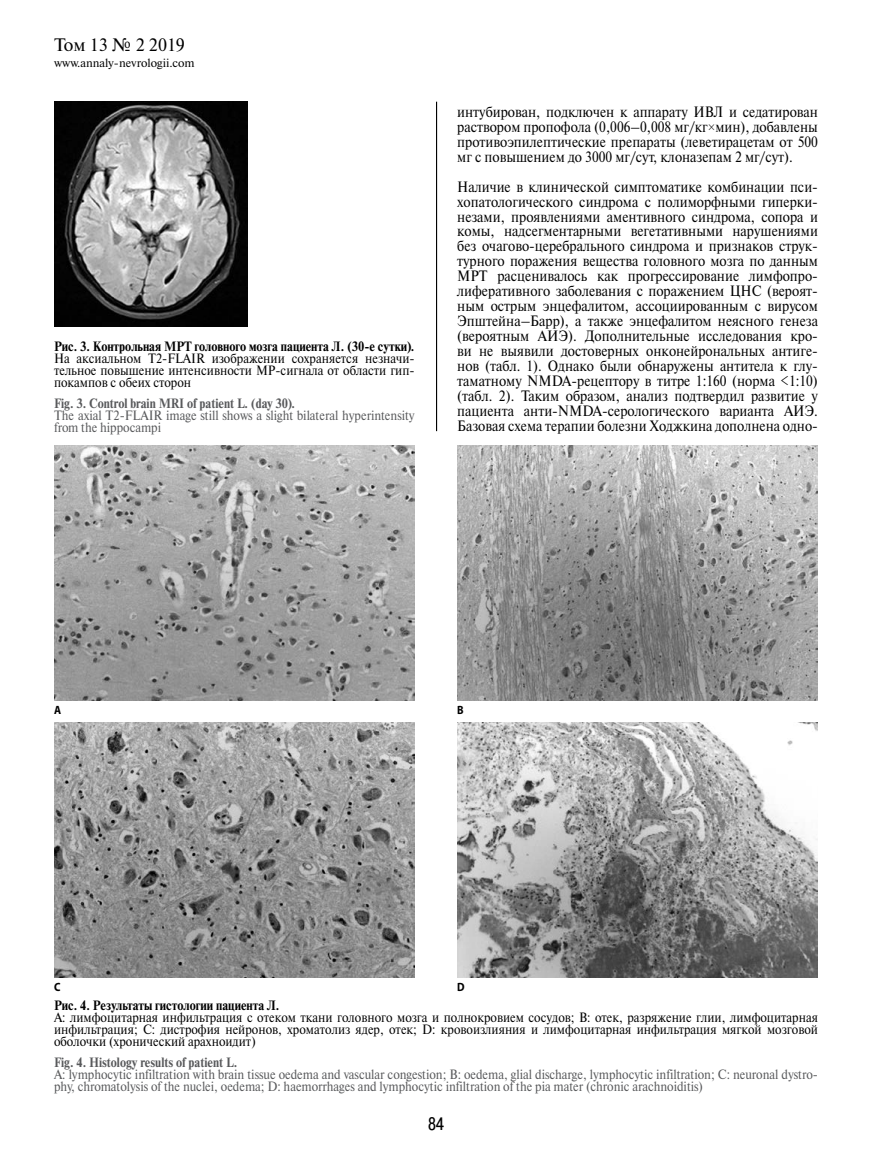
<style>
.page{position:relative;width:872px;height:1170px;background:#fff}
.page>*{position:absolute;margin:0;border:0;box-sizing:border-box;transform-origin:0 0}
.t1{font:18px "Newton C";color:#000}
.t2{font:18px "Pragmatica Cond C";color:#000}
.t3{font:15px/15px "Newton C";color:#000;text-align:justify;scale:.9 1}
.t4{font:13.5px/12px "Newton C";color:#000;text-align:justify;scale:.9 1}
.t5{font:13.5px/12px "Newton C";color:#58595b;scale:.9 1}
.t6{font:700 13.5px "Newton C";color:#000;scale:.9 1}
.t7{font:700 13.5px "Newton C";color:#58595b;scale:.9 1}
.t8{font:12px "Newton C";color:#000}
.t9{font:700 12px "Myriad Pro";color:#000;scale:.9 1}
.s1{font-family:"Times New Roman"}
</style>
<div class="page">
<hr style="left:436px;top:102px;width:1px;height:329px;background:#000">
<img style="left:54px;top:102px;width:194px;height:224px">
<img style="left:54px;top:445px;width:361px;height:255px">
<img style="left:457px;top:445px;width:361px;height:255px">
<img style="left:54px;top:722px;width:361px;height:255px">
<img style="left:457px;top:722px;width:361px;height:255px">
<p class="t1" style="left:54px;top:35px;width:132px">Том 13 № 2 2019</p>
<p class="t8" style="left:54px;top:56px;width:142px">www.annaly-nevrologii.com</p>
<p class="t6" style="left:54px;top:339px;width:402px">Рис. 3. Контрольная МРТ головного мозга пациента Л. (30-е сутки).</p>
<p class="t4" style="left:54px;top:352px;width:402px">На аксиальном Т2-FLAIR изображении сохраняется незначи&shy;тельное повышение интенсивности МР-сигнала от области гип&shy;покампов с обеих сторон</p>
<p class="t7" style="left:54px;top:395px;width:269px">Fig. 3. Control brain MRI of patient L. (day 30).</p>
<p class="t5" style="left:54px;top:409px;width:402px">The axial T2-FLAIR image still shows a slight bilateral hyperintensity from the hippocampi</p>
<p class="t3" style="left:457px;top:104px;width:402px">интубирован, подключен к аппарату ИВЛ и седатирован раствором пропофола (0,006–0,008 мг/кг<span class="s1">×</span>мин), добавлены противоэпилептические препараты (леветирацетам от 500 мг с повышением до 3000 мг/сут, клоназепам 2 мг/сут).</p>
<p class="t3" style="left:457px;top:179px;width:402px">Наличие в клинической симптоматике комбинации пси&shy;хопатологического синдрома с полиморфными гиперки&shy;незами, проявлениями аментивного синдрома, сопора и комы, надсегментарными вегетативными нарушениями без очагово-церебрального синдрома и признаков струк&shy;турного поражения вещества головного мозга по данным МРТ расценивалось как прогрессирование лимфопро&shy;лиферативного заболевания с поражением ЦНС (вероят&shy;ным острым энцефалитом, ассоциированным с вирусом Эпштейна–Барр), а также энцефалитом неясного генеза (вероятным АИЭ). Дополнительные исследования кро&shy;ви не выявили достоверных онконейрональных антиге&shy;нов (табл. 1). Однако были обнаружены антитела к глу&shy;таматному NMDA-рецептору в титре 1:160 (норма &lt;1:10) (табл. 2). Таким образом, анализ подтвердил развитие у пациента анти-NMDA-серологического варианта АИЭ.<br>Базовая схема терапии болезни Ходжкина дополнена одно-</p>
<p class="t9" style="left:54px;top:701px;width:9px">A</p>
<p class="t9" style="left:54px;top:978px;width:9px">C</p>
<p class="t9" style="left:457px;top:701px;width:9px">B</p>
<p class="t9" style="left:457px;top:978px;width:10px">D</p>
<p class="t6" style="left:54px;top:997px;width:252px">Рис. 4. Результаты гистологии пациента Л.</p>
<p class="t4" style="left:54px;top:1011px;width:850px">А: лимфоцитарная инфильтрация с отеком ткани головного мозга и полнокровием сосудов; B: отек, разряжение глии, лимфоцитарная инфильтрация; C: дистрофия нейронов, хроматолиз ядер, отек; D: кровоизлияния и лимфоцитарная инфильтрация мягкой мозговой оболочки (хронический арахноидит)</p>
<p class="t7" style="left:54px;top:1054px;width:205px">Fig. 4. Histology results of patient L.</p>
<p class="t5" style="left:54px;top:1067px;width:850px">A: lymphocytic infiltration with brain tissue oedema and vascular congestion; B: oedema, glial discharge, lymphocytic infiltration; C: neuronal dystro&shy;phy, chromatolysis of the nuclei, oedema; D: haemorrhages and lymphocytic infiltration of the pia mater (chronic arachnoiditis)</p>
<p class="t2" style="left:428px;top:1113px;width:17px">84</p>
</div>
